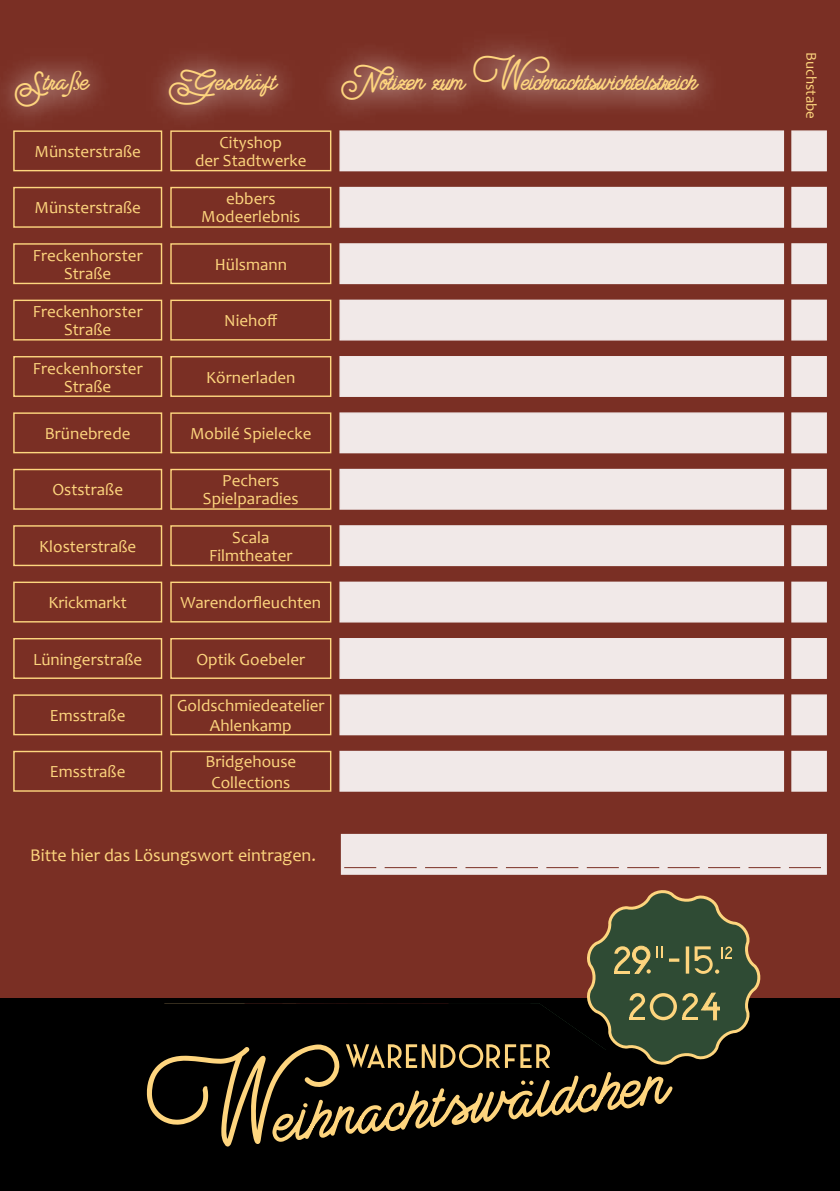
<style>
.page{position:relative;width:840px;height:1191px;background:#fff}
.page>*{position:absolute;margin:0;border:0;box-sizing:border-box;transform-origin:0 0}
.t1{font:36px "Foundry Font Pack";letter-spacing:-.03em;color:#fed57e}
.t2{font:36px "Foundry Font Pack";color:#fed57e}
.t3{font:18px "Candara";color:#fed67e}
.t4{font:17px/18px "Candara";color:#fed67e;text-align:center}
.t5{font:15px "Candara";color:#fed67e}
.s1{font-family:"Monotype Corsiva";font-size:28px}
</style>
<div class="page">
<div style="left:0;top:0;width:839px;height:1191px;background:#7a2f24"></div>
<div style="left:13px;top:130px;width:149px;height:41px;border:1px solid #fed67e"></div>
<div style="left:13px;top:187px;width:149px;height:41px;border:1px solid #fed67e"></div>
<div style="left:13px;top:243px;width:149px;height:41px;border:1px solid #fed67e"></div>
<div style="left:13px;top:300px;width:149px;height:40px;border:1px solid #fed67e"></div>
<div style="left:13px;top:356px;width:149px;height:41px;border:1px solid #fed67e"></div>
<div style="left:13px;top:412px;width:149px;height:41px;border:1px solid #fed67e"></div>
<div style="left:13px;top:469px;width:149px;height:41px;border:1px solid #fed67e"></div>
<div style="left:13px;top:525px;width:149px;height:41px;border:1px solid #fed67e"></div>
<div style="left:13px;top:581px;width:149px;height:41px;border:1px solid #fed67e"></div>
<div style="left:13px;top:638px;width:149px;height:41px;border:1px solid #fed67e"></div>
<div style="left:13px;top:751px;width:149px;height:40px;border:1px solid #fed67e"></div>
<div style="left:170px;top:130px;width:161px;height:41px;border:1px solid #fed67e"></div>
<div style="left:170px;top:187px;width:161px;height:41px;border:1px solid #fed67e"></div>
<div style="left:170px;top:243px;width:161px;height:41px;border:1px solid #fed67e"></div>
<div style="left:170px;top:300px;width:161px;height:40px;border:1px solid #fed67e"></div>
<div style="left:170px;top:356px;width:161px;height:41px;border:1px solid #fed67e"></div>
<div style="left:170px;top:412px;width:161px;height:41px;border:1px solid #fed67e"></div>
<div style="left:170px;top:469px;width:161px;height:41px;border:1px solid #fed67e"></div>
<div style="left:170px;top:525px;width:161px;height:41px;border:1px solid #fed67e"></div>
<div style="left:170px;top:581px;width:161px;height:41px;border:1px solid #fed67e"></div>
<div style="left:170px;top:638px;width:161px;height:41px;border:1px solid #fed67e"></div>
<div style="left:170px;top:751px;width:161px;height:40px;border:1px solid #fed67e"></div>
<div style="left:339px;top:130px;width:444px;height:41px;background:#f1e9e8"></div>
<div style="left:339px;top:187px;width:444px;height:41px;background:#f1e9e8;border:1px solid #fff"></div>
<div style="left:339px;top:243px;width:444px;height:41px;background:#f1e9e8;border:1px solid #fff"></div>
<div style="left:339px;top:300px;width:444px;height:40px;background:#f1e9e8"></div>
<div style="left:339px;top:356px;width:444px;height:41px;background:#f1e9e8"></div>
<div style="left:339px;top:412px;width:444px;height:41px;background:#f1e9e8;border:1px solid #fff"></div>
<div style="left:339px;top:469px;width:444px;height:41px;background:#f1e9e8;border:1px solid #fff"></div>
<div style="left:339px;top:525px;width:444px;height:41px;background:#f1e9e8;border:1px solid #fff"></div>
<div style="left:339px;top:581px;width:444px;height:41px;background:#f1e9e8;border:1px solid #fff"></div>
<div style="left:339px;top:638px;width:444px;height:41px;background:#f1e9e8;border:1px solid #fff"></div>
<div style="left:339px;top:694px;width:444px;height:41px;background:#f1e9e8;border:1px solid #fff"></div>
<div style="left:339px;top:751px;width:444px;height:40px;background:#f1e9e8"></div>
<div style="left:790px;top:130px;width:36px;height:41px;background:#f1e9e8;border:1px solid #fff"></div>
<div style="left:790px;top:187px;width:36px;height:41px;background:#f1e9e8;border:1px solid #fff"></div>
<div style="left:790px;top:243px;width:36px;height:41px;background:#f1e9e8;border:1px solid #fff"></div>
<div style="left:790px;top:300px;width:36px;height:40px;background:#f1e9e8;border:1px solid #fff"></div>
<div style="left:790px;top:356px;width:36px;height:41px;background:#f1e9e8;border:1px solid #fff"></div>
<div style="left:790px;top:412px;width:36px;height:41px;background:#f1e9e8;border:1px solid #fff"></div>
<div style="left:790px;top:469px;width:36px;height:41px;background:#f1e9e8;border:1px solid #fff"></div>
<div style="left:790px;top:525px;width:36px;height:41px;background:#f1e9e8;border:1px solid #fff"></div>
<div style="left:790px;top:581px;width:36px;height:41px;background:#f1e9e8;border:1px solid #fff"></div>
<div style="left:790px;top:638px;width:36px;height:41px;background:#f1e9e8;border:1px solid #fff"></div>
<div style="left:790px;top:694px;width:36px;height:41px;background:#f1e9e8;border:1px solid #fff"></div>
<div style="left:790px;top:751px;width:36px;height:40px;background:#f1e9e8;border:1px solid #fff"></div>
<div style="left:13px;top:694px;width:149px;height:41px;border:1px solid #fed67e"></div>
<div style="left:170px;top:694px;width:161px;height:41px;border:1px solid #fed67e"></div>
<div style="left:340px;top:834px;width:486px;height:40px;background:#f1e9e8"></div>
<svg style="left:344px;top:867px;width:476px;height:1px"></svg>
<div style="left:0;top:998px;width:839px;height:193px;background:#000"></div>
<svg style="left:3px;top:44px;width:718px;height:88px"></svg>
<svg style="left:146px;top:890px;width:615px;height:257px"></svg>
<h1 class="t1" style="left:15px;top:57px;width:77px">Stra<span class="s1">ß</span>e</h1>
<h1 class="t2" style="left:168px;top:57px;width:111px">Geschaft</h1>
<h1 class="t1" style="left:256px;top:42px;width:8px">..</h1>
<p class="t4" style="left:34px;top:143px;width:108px">Münsterstraße</p>
<p class="t4" style="left:34px;top:199px;width:108px">Münsterstraße</p>
<p class="t4" style="left:33px;top:246px;width:111px">Freckenhorster<br>Straße</p>
<p class="t4" style="left:33px;top:303px;width:111px">Freckenhorster<br>Straße</p>
<p class="t4" style="left:33px;top:359px;width:111px">Freckenhorster<br>Straße</p>
<p class="t4" style="left:45px;top:424px;width:87px">Brünebrede</p>
<p class="t4" style="left:52px;top:481px;width:72px">Oststraße</p>
<p class="t4" style="left:39px;top:537px;width:99px">Klosterstraße</p>
<p class="t4" style="left:48px;top:594px;width:80px">Krickmarkt</p>
<p class="t4" style="left:195px;top:134px;width:113px">Cityshop<br>der Stadtwerke</p>
<p class="t4" style="left:201px;top:190px;width:101px">ebbers<br>Modeerlebnis</p>
<p class="t4" style="left:215px;top:255px;width:74px">Hülsmann</p>
<p class="t4" style="left:224px;top:312px;width:55px">Niehoff</p>
<p class="t4" style="left:206px;top:368px;width:91px">Körnerladen</p>
<p class="t4" style="left:190px;top:424px;width:123px">Mobilé Spielecke</p>
<p class="t4" style="left:203px;top:472px;width:97px">Pechers<br>Spielparadies</p>
<p class="t4" style="left:209px;top:528px;width:85px">Scala<br>Filmtheater</p>
<p class="t4" style="left:180px;top:594px;width:142px">Warendorfleuchten</p>
<h1 class="t1" style="left:341px;top:57px;width:358px">Notizen zum Weichnachtswichtelstreich</h1>
<p class="t4" style="left:33px;top:650px;width:111px">Lüningerstraße</p>
<p class="t4" style="left:196px;top:650px;width:110px">Optik Goebeler</p>
<p class="t4" style="left:50px;top:706px;width:77px">Emsstraße</p>
<p class="t4" style="left:177px;top:695px;width:149px;line-height:20.4px">Goldschmiedeatelier<br>Ahlenkamp</p>
<p class="t4" style="left:50px;top:763px;width:77px">Emsstraße</p>
<p class="t4" style="left:205px;top:751px;width:92px;line-height:20.4px">Bridgehouse<br>Collections</p>
<p class="t3" style="left:30px;top:844px;width:287px">Bitte hier das Lösungswort eintragen.</p>
<p class="t5" style="left:819px;top:52px;width:68px;rotate:90deg">Buchstabe</p>
</div>
